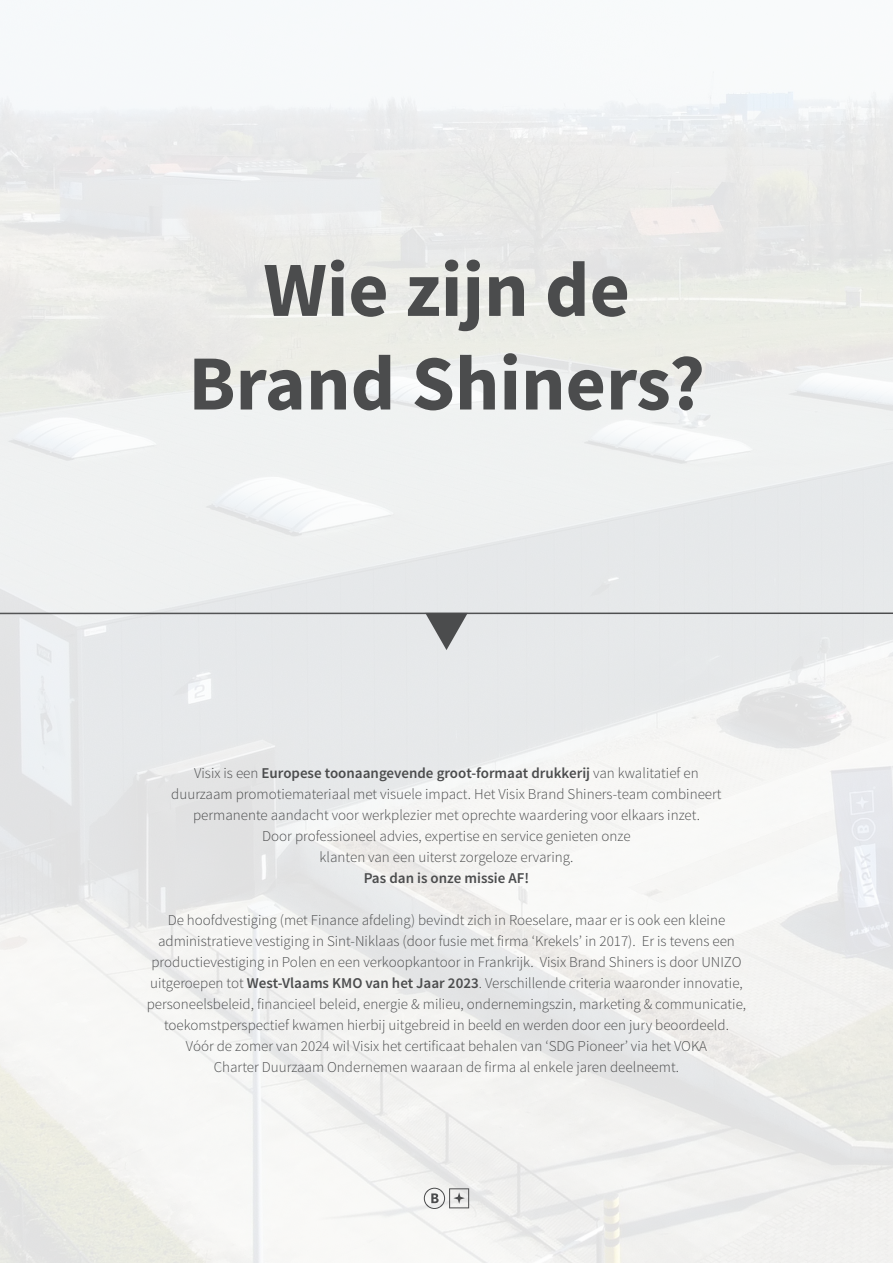
<style>
.page{position:relative;width:893px;height:1263px;background:#fff}
.page>*{position:absolute;margin:0;border:0;box-sizing:border-box;transform-origin:0 0}
.t1{font:700 78px "Source Sans Pro";color:#4b4c4d}
.Broodtekst{font:300 15px/21px "Source Sans Pro";color:#4b4c4d;text-align:center}
.Broodtekst-2{font:600 15px "Source Sans Pro";color:#4b4c4d}
.s1{font-weight:600}
</style>
<div class="page">
<svg style="left:424px;top:1188px;width:45px;height:21px"></svg>
<hr style="left:0;top:613px;width:893px;height:1px;background:#4b4c4d">
<svg style="left:425px;top:614px;width:43px;height:36px;background:#9b9c9e"></svg>
<p class="t1" style="left:263px;top:240px;width:368px">Wie zijn de</p>
<p class="t1" style="left:188px;top:333px;width:518px">Brand Shiners?</p>
<p class="Broodtekst" style="left:171px;top:762px;width:552px">Visix is een <span class="s1">Europese toonaangevende groot-formaat drukkerij</span> van kwalitatief en duurzaam promotiemateriaal met visuele impact. Het Visix Brand Shiners-team combineert permanente aandacht voor werkplezier met oprechte waardering voor elkaars inzet.</p>
<p class="Broodtekst" style="left:262px;top:825px;width:370px">Door professioneel advies, expertise en service genieten onze klanten van een uiterst zorgeloze ervaring.</p>
<p class="Broodtekst-2" style="left:364px;top:868px;width:167px">Pas dan is onze missie AF!</p>
<p class="Broodtekst" style="left:147px;top:909px;width:601px">De hoofdvestiging (met Finance afdeling) bevindt zich in Roeselare, maar er is ook een kleine administratieve vestiging in Sint-Niklaas (door fusie met firma ‘Krekels’ in 2017). Er is tevens een productievestiging in Polen en een verkoopkantoor in Frankrijk. Visix Brand Shiners is door UNIZO uitgeroepen tot <span class="s1">West-Vlaams KMO van het Jaar 2023</span>. Verschillende criteria waaronder innovatie, personeelsbeleid, financieel beleid, energie &amp; milieu, ondernemingszin, marketing &amp; communicatie, toekomstperspectief kwamen hierbij uitgebreid in beeld en werden door een jury beoordeeld.</p>
<p class="Broodtekst" style="left:186px;top:1035px;width:523px">Vóór de zomer van 2024 wil Visix het certificaat behalen van ‘SDG Pioneer’ via het VOKA<br>Charter Duurzaam Ondernemen waaraan de firma al enkele jaren deelneemt.</p>
</div>
